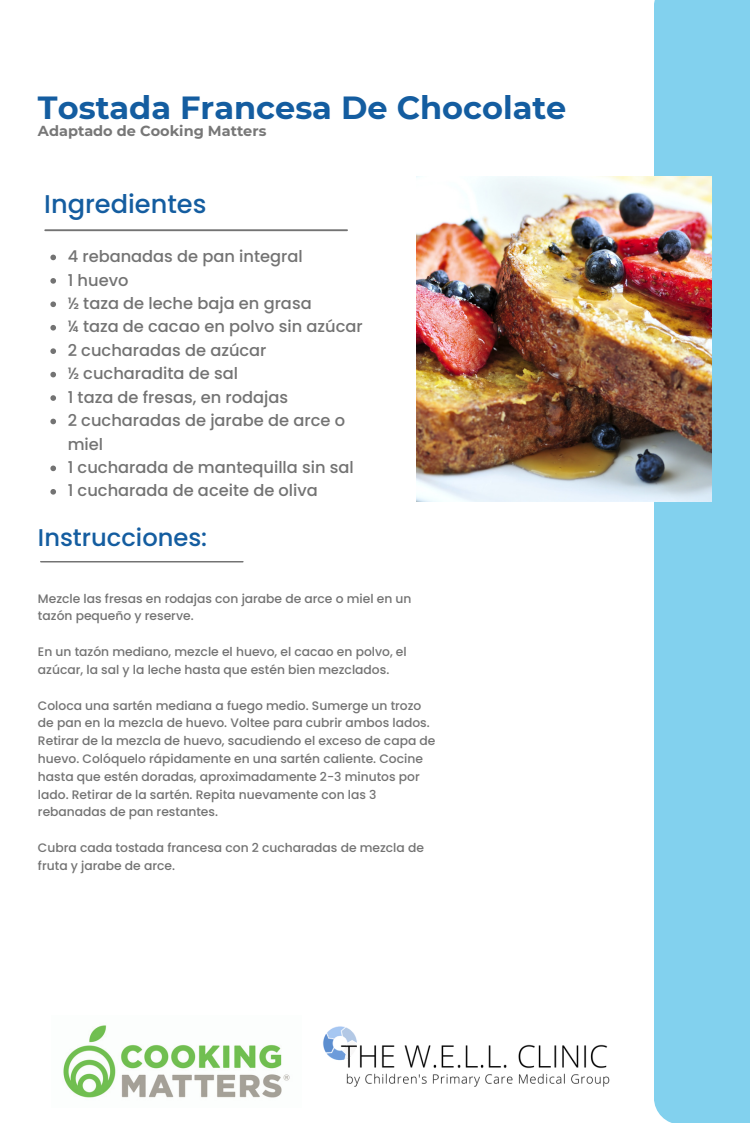
<style>
.page{position:relative;width:750px;height:1125px;background:#fff}
.page>*{position:absolute;margin:0;border:0;box-sizing:border-box;transform-origin:0 0}
.t1{font:700 32px "Montserrat";color:#145da0}
.t2{font:500 25.62px "Poppins";color:#145da0}
.t3{font:500 24.12px "Poppins";color:#145da0}
.t4{font:500 16.25px/23.5px "Poppins";color:#737373}
.t5{font:700 14.5px "Montserrat";color:#777}
.t6{font:500 12.25px/17.8px "Poppins";color:#737373}
</style>
<div class="page">
<div style="left:654px;top:0;width:96px;height:1123px;background:#82d1ee"></div>
<img style="left:417px;top:176px;width:295px;height:326px">
<svg style="left:40px;top:561px;width:204px;height:1px"></svg>
<hr style="left:45px;top:229px;width:302px;height:2px;background:#737373">
<img style="left:63px;top:1025px;width:227px;height:73px">
<img style="left:323px;top:1026px;width:287px;height:61px">
<svg style="left:50px;top:255px;width:6px;height:5px"></svg>
<svg style="left:50px;top:278px;width:6px;height:6px"></svg>
<svg style="left:50px;top:301px;width:6px;height:6px"></svg>
<svg style="left:50px;top:325px;width:6px;height:6px"></svg>
<svg style="left:50px;top:348px;width:6px;height:6px"></svg>
<svg style="left:50px;top:372px;width:6px;height:5px"></svg>
<svg style="left:50px;top:395px;width:6px;height:6px"></svg>
<svg style="left:50px;top:419px;width:6px;height:5px"></svg>
<svg style="left:50px;top:466px;width:6px;height:5px"></svg>
<svg style="left:50px;top:489px;width:6px;height:6px"></svg>
<p class="t1" style="left:38px;top:88px;width:530px">Tostada Francesa De Chocolate</p>
<p class="t5" style="left:38px;top:122px;width:230px">Adaptado de Cooking Matters</p>
<p class="t2" style="left:44px;top:186px;width:164px">Ingredientes</p>
<p class="t4" style="left:68px;top:245px;width:237px">4 rebanadas de pan integral</p>
<p class="t4" style="left:68px;top:268px;width:62px">1 huevo</p>
<p class="t4" style="left:68px;top:292px;width:245px">½ taza de leche baja en grasa</p>
<p class="t4" style="left:68px;top:315px;width:296px">¼ taza de cacao en polvo sin azúcar</p>
<p class="t4" style="left:68px;top:338px;width:200px">2 cucharadas de azúcar</p>
<p class="t4" style="left:68px;top:362px;width:172px">½ cucharadita de sal</p>
<p class="t4" style="left:68px;top:385px;width:222px">1 taza de fresas, en rodajas</p>
<p class="t4" style="left:68px;top:409px;width:279px">2 cucharadas de jarabe de arce o miel</p>
<p class="t4" style="left:68px;top:456px;width:288px">1 cucharada de mantequilla sin sal</p>
<p class="t4" style="left:68px;top:479px;width:252px">1 cucharada de aceite de oliva</p>
<p class="t3" style="left:38px;top:521px;width:171px">Instrucciones:</p>
<p class="t6" style="left:38px;top:589px;width:375px">Mezcle las fresas en rodajas con jarabe de arce o miel en un tazón pequeño y reserve.</p>
<p class="t6" style="left:38px;top:643px;width:370px">En un tazón mediano, mezcle el huevo, el cacao en polvo, el azúcar, la sal y la leche hasta que estén bien mezclados.</p>
<p class="t6" style="left:38px;top:696px;width:399px">Coloca una sartén mediana a fuego medio. Sumerge un trozo de pan en la mezcla de huevo. Voltee para cubrir ambos lados.<br>Retirar de la mezcla de huevo, sacudiendo el exceso de capa de huevo. Colóquelo rápidamente en una sartén caliente. Cocine hasta que estén doradas, aproximadamente 2-3 minutos por lado. Retirar de la sartén. Repita nuevamente con las 3 rebanadas de pan restantes.</p>
<p class="t6" style="left:38px;top:839px;width:388px">Cubra cada tostada francesa con 2 cucharadas de mezcla de fruta y jarabe de arce.</p>
</div>
